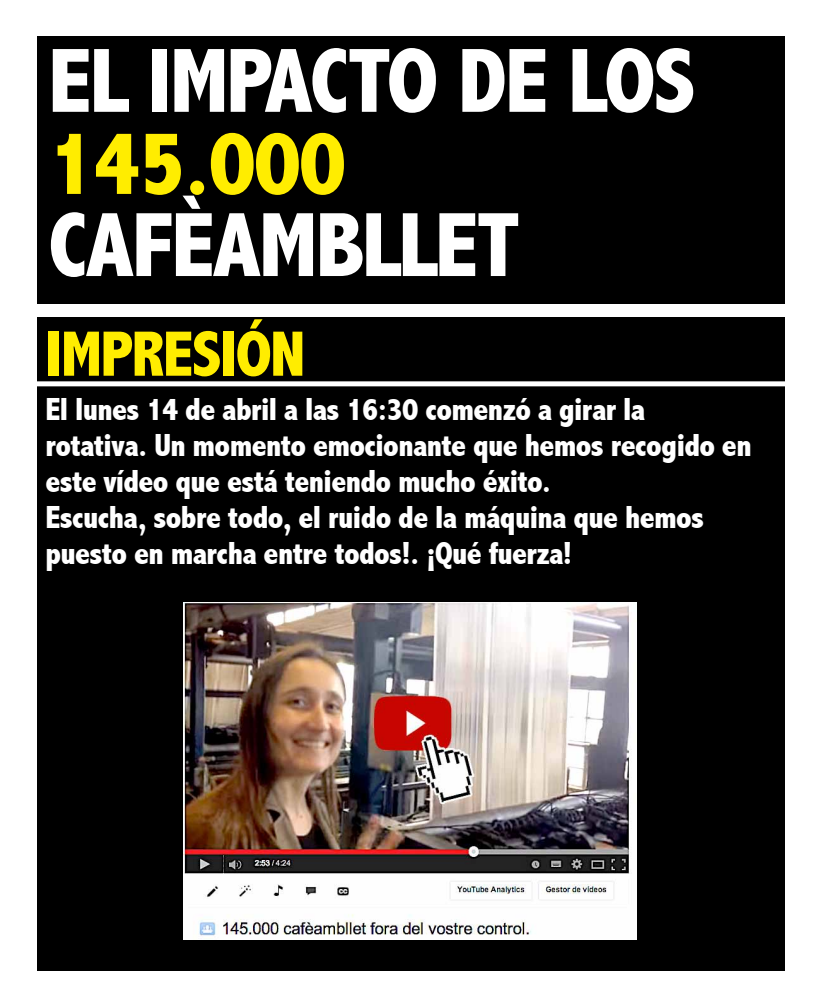
<style>
.page{position:relative;width:820px;height:1007px;background:#fff}
.page>*{position:absolute;margin:0;border:0;box-sizing:border-box;transform-origin:0 0}
.t1{font:800 condensed 92.1px "Abadi";letter-spacing:-.02em;color:#fff}
.t2{font:800 condensed 92.1px "Abadi";letter-spacing:-.02em;color:#ffed00}
.t3{font:800 condensed 64.7px "Abadi";color:#ffed00}
.t4{font:800 condensed 32px/36px "Abadi";letter-spacing:-.02em;color:#fff}
</style>
<div class="page">
<div style="left:37px;top:36px;width:748px;height:267px;background:#000"></div>
<div style="left:37px;top:318px;width:748px;height:652px;background:#000"></div>
<div style="left:27px;top:381px;width:765px;height:5px;background:#fff"></div>
<img style="left:184px;top:602px;width:451px;height:337px">
<h1 class="t1" style="left:48px;top:28px;width:648px">EL impacto de los</h1>
<h1 class="t2" style="left:48px;top:110px;width:299px">145.000</h1>
<h1 class="t1" style="left:48px;top:192px;width:473px">cafèambllet</h1>
<h2 class="t3" style="left:45px;top:316px;width:48px">IMPRES</h2>
<h2 class="t3" style="left:220px;top:316px;width:80px">IÓn</h2>
<p class="t4" style="left:45px;top:391px;width:707px">El lunes 14 de abril a las 16:30 comenzó a girar la rotativa. Un momento emocionante que hemos recogido en este vídeo que está teniendo mucho éxito.<br>Escucha, sobre todo, el ruido de la máquina que hemos puesto en marcha entre todos!. ¡Qué fuerza!</p>
</div>
